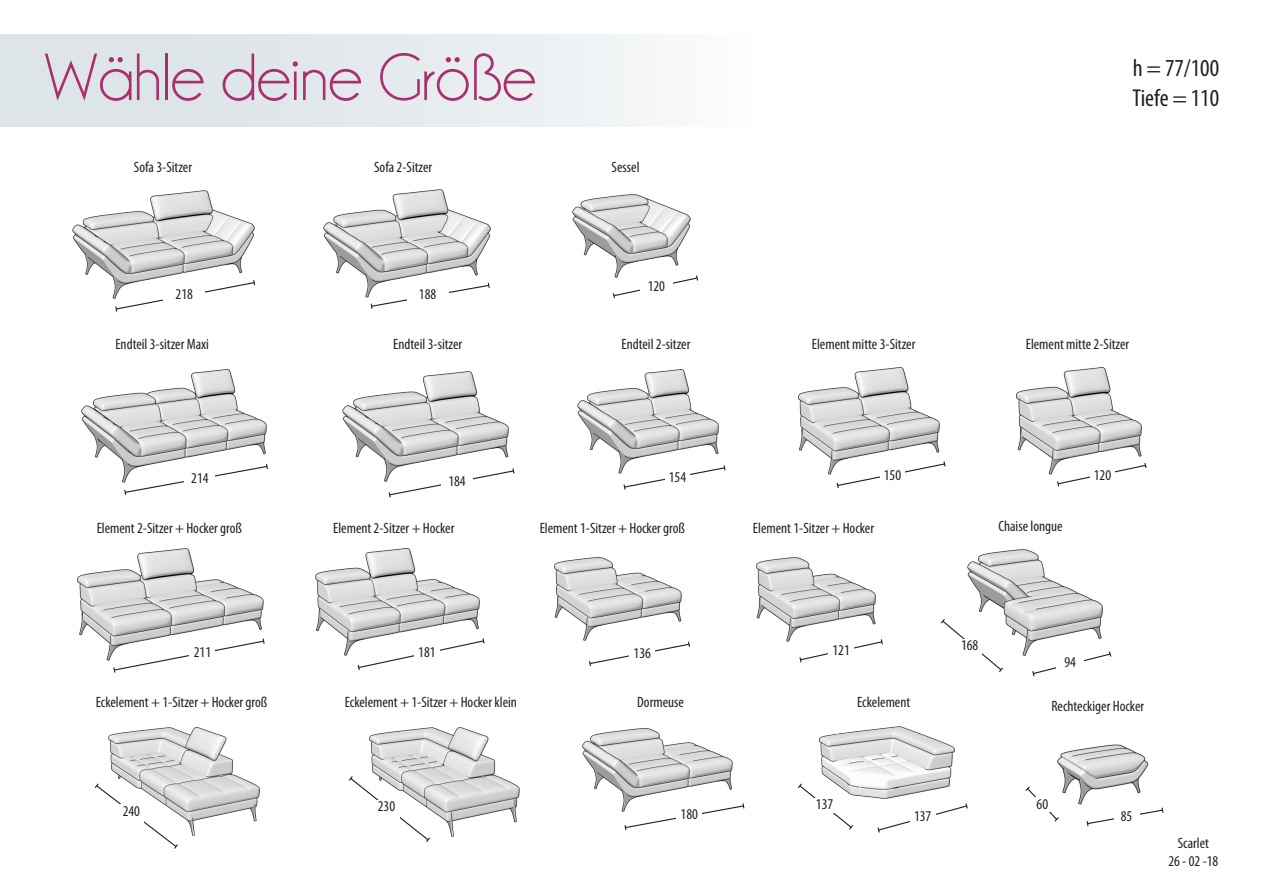
<style>
.page{position:relative;width:1263px;height:893px;background:#fff}
.page>*{position:absolute;margin:0;border:0;box-sizing:border-box;transform-origin:0 0}
.t1{font:67.35px "Champagne&Limousines";letter-spacing:-.01em;color:#a92f6f}
.t2{font:condensed 24.45px "Myriad Pro";color:#231f20}
.t3{font:condensed 15px "Myriad Pro";color:#231f20}
.t4{font:condensed 15px "Myriad Pro";color:#231f20}
</style>
<div class="page">
<div style="left:0;top:34px;width:750px;height:92px;background:linear-gradient(to right,#d8e0e5,#f6f8f9)"></div>
<img style="left:73px;top:190px;width:182px;height:108px">
<img style="left:324px;top:189px;width:166px;height:108px">
<svg style="left:114px;top:279px;width:142px;height:33px"></svg>
<svg style="left:370px;top:282px;width:120px;height:27px"></svg>
<div style="left:164px;top:288px;width:41px;height:18px;background:#fff"></div>
<div style="left:407px;top:288px;width:41px;height:18px;background:#fff"></div>
<img style="left:573px;top:194px;width:118px;height:80px">
<svg style="left:613px;top:274px;width:85px;height:25px"></svg>
<div style="left:640px;top:280px;width:33px;height:18px;background:#fff"></div>
<img style="left:81px;top:369px;width:186px;height:114px">
<svg style="left:123px;top:463px;width:145px;height:32px"></svg>
<div style="left:184px;top:471px;width:31px;height:19px;background:#fff"></div>
<img style="left:343px;top:371px;width:166px;height:111px">
<svg style="left:388px;top:467px;width:127px;height:31px"></svg>
<div style="left:441px;top:474px;width:32px;height:18px;background:#fff"></div>
<img style="left:577px;top:369px;width:141px;height:104px">
<svg style="left:623px;top:464px;width:103px;height:26px"></svg>
<div style="left:665px;top:470px;width:24px;height:18px;background:#fff"></div>
<img style="left:798px;top:368px;width:142px;height:106px">
<img style="left:1017px;top:368px;width:125px;height:106px">
<svg style="left:836px;top:460px;width:110px;height:28px"></svg>
<svg style="left:1056px;top:462px;width:91px;height:25px"></svg>
<div style="left:880px;top:469px;width:24px;height:15px;background:#fff"></div>
<div style="left:1090px;top:469px;width:24px;height:15px;background:#fff"></div>
<img style="left:77px;top:548px;width:187px;height:112px">
<img style="left:582px;top:729px;width:150px;height:82px">
<img style="left:316px;top:548px;width:164px;height:107px">
<img style="left:554px;top:558px;width:128px;height:83px">
<img style="left:757px;top:558px;width:118px;height:83px">
<svg style="left:112px;top:637px;width:153px;height:36px"></svg>
<svg style="left:624px;top:802px;width:121px;height:29px"></svg>
<svg style="left:357px;top:637px;width:128px;height:33px"></svg>
<svg style="left:588px;top:640px;width:102px;height:27px"></svg>
<svg style="left:799px;top:638px;width:84px;height:25px"></svg>
<div style="left:190px;top:645px;width:25px;height:21px;background:#fff"></div>
<div style="left:676px;top:807px;width:26px;height:21px;background:#fff"></div>
<div style="left:414px;top:645px;width:26px;height:21px;background:#fff"></div>
<div style="left:629px;top:647px;width:26px;height:20px;background:#fff"></div>
<div style="left:828px;top:644px;width:26px;height:20px;background:#fff"></div>
<img style="left:968px;top:549px;width:134px;height:106px">
<svg style="left:941px;top:618px;width:63px;height:54px"></svg>
<svg style="left:1031px;top:650px;width:81px;height:27px"></svg>
<div style="left:1056px;top:656px;width:28px;height:20px;background:#fff"></div>
<div style="left:958px;top:639px;width:23px;height:15px;background:#fff"></div>
<img style="left:109px;top:727px;width:150px;height:108px">
<img style="left:369px;top:727px;width:150px;height:109px">
<img style="left:1057px;top:744px;width:92px;height:61px">
<img style="left:820px;top:726px;width:134px;height:73px">
<svg style="left:94px;top:782px;width:85px;height:67px"></svg>
<svg style="left:1086px;top:807px;width:78px;height:20px"></svg>
<svg style="left:877px;top:803px;width:91px;height:30px"></svg>
<div style="left:119px;top:805px;width:25px;height:20px;background:#fff"></div>
<div style="left:1114px;top:810px;width:25px;height:20px;background:#fff"></div>
<div style="left:910px;top:810px;width:25px;height:20px;background:#fff"></div>
<svg style="left:798px;top:782px;width:56px;height:48px"></svg>
<div style="left:813px;top:798px;width:24px;height:15px;background:#fff"></div>
<svg style="left:1025px;top:785px;width:35px;height:37px"></svg>
<div style="left:1029px;top:797px;width:26px;height:15px;background:#fff"></div>
<svg style="left:348px;top:775px;width:83px;height:67px"></svg>
<div style="left:374px;top:800px;width:25px;height:20px;background:#fff"></div>
<p class="t1" style="left:44px;top:39px;width:494px">Wähle deine Größe</p>
<p class="t2" style="left:1133px;top:53px;width:88px">h = 77/100</p>
<p class="t2" style="left:1132px;top:83px;width:88px">Tiefe = 110</p>
<p class="t3" style="left:134px;top:158px;width:60px">Sofa 3-Sitzer</p>
<p class="t3" style="left:374px;top:158px;width:60px">Sofa 2-Sitzer</p>
<p class="t3" style="left:612px;top:158px;width:29px">Sessel</p>
<p class="t3" style="left:176px;top:285px;width:19px">218</p>
<p class="t3" style="left:419px;top:285px;width:19px">188</p>
<p class="t3" style="left:648px;top:277px;width:19px">120</p>
<p class="t3" style="left:115px;top:335px;width:95px">Endteil 3-sitzer Maxi</p>
<p class="t3" style="left:393px;top:335px;width:70px">Endteil 3-sitzer</p>
<p class="t3" style="left:621px;top:335px;width:70px">Endteil 2-sitzer</p>
<p class="t3" style="left:812px;top:335px;width:105px">Element mitte 3-Sitzer</p>
<p class="t3" style="left:1026px;top:335px;width:105px">Element mitte 2-Sitzer</p>
<p class="t3" style="left:191px;top:468px;width:19px">214</p>
<p class="t3" style="left:448px;top:472px;width:19px">184</p>
<p class="t3" style="left:669px;top:467px;width:19px">154</p>
<p class="t3" style="left:884px;top:466px;width:19px">150</p>
<p class="t3" style="left:1094px;top:466px;width:19px">120</p>
<p class="t3" style="left:97px;top:519px;width:147px">Element 2-Sitzer + Hocker groß</p>
<p class="t4" style="left:194px;top:643px;width:19px">211</p>
<p class="t3" style="left:333px;top:519px;width:123px">Element 2-Sitzer + Hocker</p>
<p class="t3" style="left:540px;top:519px;width:147px">Element 1-Sitzer + Hocker groß</p>
<p class="t3" style="left:753px;top:519px;width:123px">Element 1-Sitzer + Hocker</p>
<p class="t4" style="left:418px;top:643px;width:19px">181</p>
<p class="t4" style="left:634px;top:644px;width:19px">136</p>
<p class="t4" style="left:832px;top:641px;width:19px">121</p>
<p class="t3" style="left:998px;top:517px;width:66px">Chaise longue</p>
<p class="t3" style="left:961px;top:636px;width:19px">168</p>
<p class="t3" style="left:1064px;top:653px;width:13px">94</p>
<p class="t3" style="left:96px;top:693px;width:173px">Eckelement + 1-Sitzer + Hocker groß</p>
<p class="t3" style="left:345px;top:693px;width:174px">Eckelement + 1-Sitzer + Hocker klein</p>
<p class="t3" style="left:637px;top:693px;width:48px">Dormeuse</p>
<p class="t3" style="left:1051px;top:696px;width:94px">Rechteckiger Hocker</p>
<p class="t3" style="left:857px;top:693px;width:55px">Eckelement</p>
<p class="t4" style="left:123px;top:802px;width:19px">240</p>
<p class="t4" style="left:378px;top:797px;width:19px">230</p>
<p class="t4" style="left:816px;top:795px;width:19px">137</p>
<p class="t4" style="left:1036px;top:795px;width:13px">60</p>
<p class="t4" style="left:681px;top:805px;width:19px">180</p>
<p class="t4" style="left:914px;top:807px;width:19px">137</p>
<p class="t4" style="left:1121px;top:807px;width:13px">85</p>
<p class="t3" style="left:1178px;top:834px;width:33px">Scarlet</p>
<p class="t3" style="left:1168px;top:852px;width:52px">26 - 02 -18</p>
</div>
